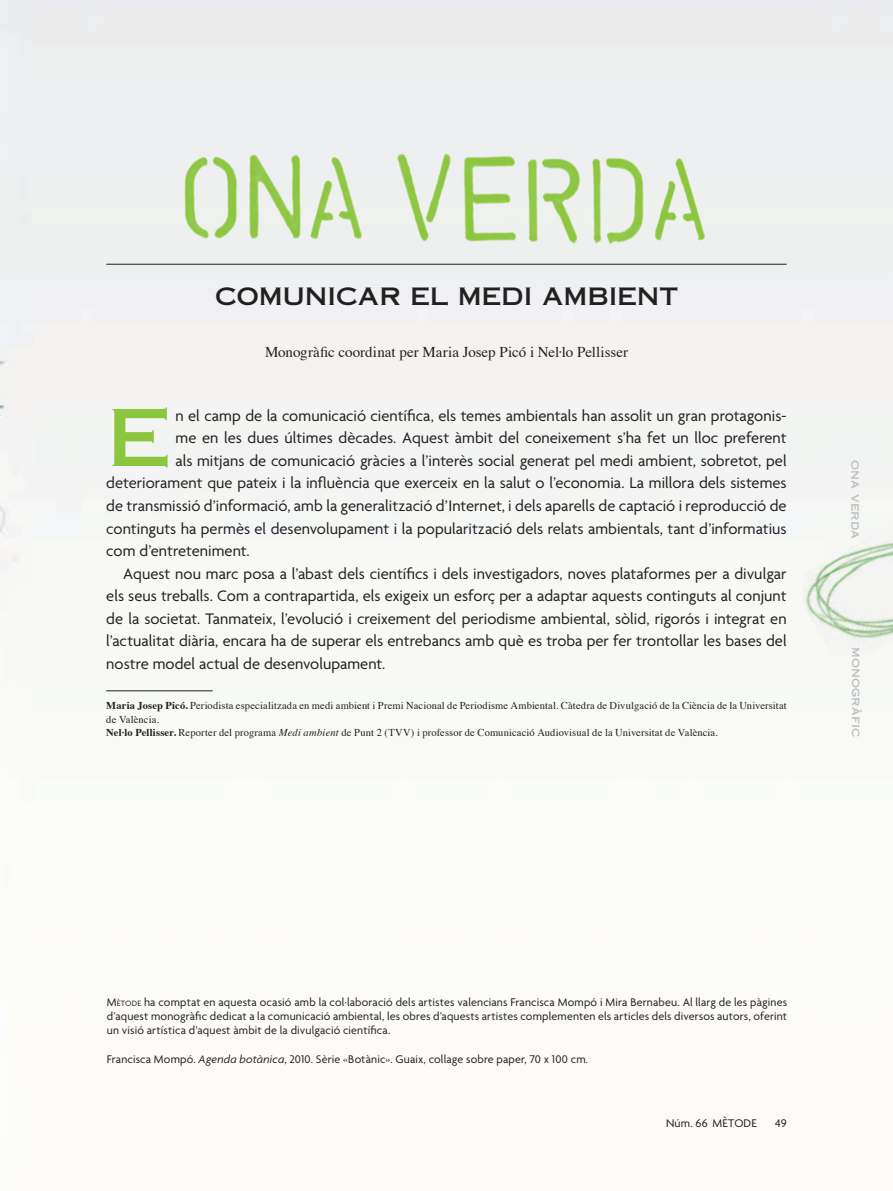
<style>
.page{position:relative;width:893px;height:1191px;background:#fff}
.page>*{position:absolute;margin:0;border:0;box-sizing:border-box;transform-origin:0 0}
.t1{font:78.3px "Copperplate Thirty One AB";color:#8bc63e}
.t2{font:24px "Copperplate Thirty One AB";letter-spacing:-.015em;color:#231f20}
.t3{font:16.5px "Agenda";color:#231f20}
.t4{font:15px "Times";color:#231f20}
.t5{font:12px/14.2px "Agenda";letter-spacing:.01em;color:#231f20;text-align:justify}
.t6{font:12px "Copperplate Thirty One AB";letter-spacing:.005em;color:#bcbdc0}
.t7{font:10.5px/13.5px "Times";letter-spacing:.015em;color:#231f20}
.s1{font-weight:700}
.s2{font-style:italic}
.s3{font-size:8.4px}
</style>
<div class="page">
<img style="left:804px;top:512px;width:89px;height:142px">
<img style="left:173px;top:147px;width:546px;height:111px">
<hr style="left:106px;top:264px;width:681px;height:1px;background:#231f20">
<hr style="left:106px;top:690px;width:107px;height:1px;background:#231f20">
<h2 class="t2" style="left:215px;top:283px;width:465px">COMUNICAR EL MEDI AMBIENT</h2>
<p class="t4" style="left:265px;top:346px;width:364px">Monogràfic coordinat per Maria Josep Picó i Nel·lo Pellisser</p>
<h1 class="t1" style="left:106px;top:393px;width:67px">E</h1>
<p class="t3" style="left:175px;top:409px;width:613px">n el camp de la comunicació científica, els temes ambientals han assolit un gran protagonis-</p>
<p class="t3" style="left:175px;top:431px;width:613px">me en les dues últimes dècades. Aquest àmbit del coneixement s’ha fet un lloc preferent</p>
<p class="t3" style="left:175px;top:454px;width:613px">als mitjans de comunicació gràcies a l’interès social generat pel medi ambient, sobretot, pel</p>
<p class="t3" style="left:106px;top:476px;width:682px">deteriorament que pateix i la influència que exerceix en la salut o l’economia. La millora dels sistemes</p>
<p class="t3" style="left:106px;top:499px;width:682px">de transmissió d’informació, amb la generalització d’Internet, i dels aparells de captació i reproducció de</p>
<p class="t3" style="left:106px;top:521px;width:682px">continguts ha permès el desenvolupament i la popularització dels relats ambientals, tant d’informatius</p>
<p class="t3" style="left:106px;top:544px;width:145px">com d’entreteniment.</p>
<p class="t3" style="left:123px;top:566px;width:665px">Aquest nou marc posa a l’abast dels científics i dels investigadors, noves plataformes per a divulgar</p>
<p class="t3" style="left:106px;top:589px;width:682px">els seus treballs. Com a contrapartida, els exigeix un esforç per a adaptar aquests continguts al conjunt</p>
<p class="t3" style="left:106px;top:611px;width:682px">de la societat. Tanmateix, l’evolució i creixement del periodisme ambiental, sòlid, rigorós i integrat en</p>
<p class="t3" style="left:106px;top:634px;width:682px">l’actualitat diària, encara ha de superar els entrebancs amb què es troba per fer trontollar les bases del</p>
<p class="t3" style="left:106px;top:656px;width:281px">nostre model actual de desenvolupament.</p>
<p class="t7" style="left:106px;top:699px;width:682px"><span class="s1">Maria Josep Picó.</span> Periodista especialitzada en medi ambient i Premi Nacional de Periodisme Ambiental. Càtedra de Divulgació de la Ciència de la Universitat de València.<br><span class="s1">Nel·lo Pellisser.</span> Reporter del programa <span class="s2">Medi ambient</span> de Punt 2 (TVV) i professor de Comunicació Audiovisual de la Universitat de València.</p>
<p class="t6" style="left:863px;top:460px;width:79px;rotate:90deg">ona verda</p>
<p class="t6" style="left:863px;top:647px;width:92px;rotate:90deg">monogràfic</p>
<p class="t5" style="left:107px;top:995px;width:682px">M<span class="s3">ÈTODE</span> ha comptat en aquesta ocasió amb la col·laboració dels artistes valencians Francisca Mompó i Mira Bernabeu. Al llarg de les pàgines d’aquest monogràfic dedicat a la comunicació ambiental, les obres d’aquests artistes complementen els articles dels diversos autors, oferint un visió artística d’aquest àmbit de la divulgació científica.</p>
<p class="t5" style="left:107px;top:1053px;width:483px">Francisca Mompó. <span class="s2">Agenda botànica</span>, 2010. Sèrie «Botànic». Guaix, collage sobre paper, 70 x 100 cm.</p>
<p class="t5" style="left:666px;top:1116px;width:92px">Núm. 66 MÈTODE</p>
<p class="t5" style="left:775px;top:1116px;width:13px">49</p>
</div>
